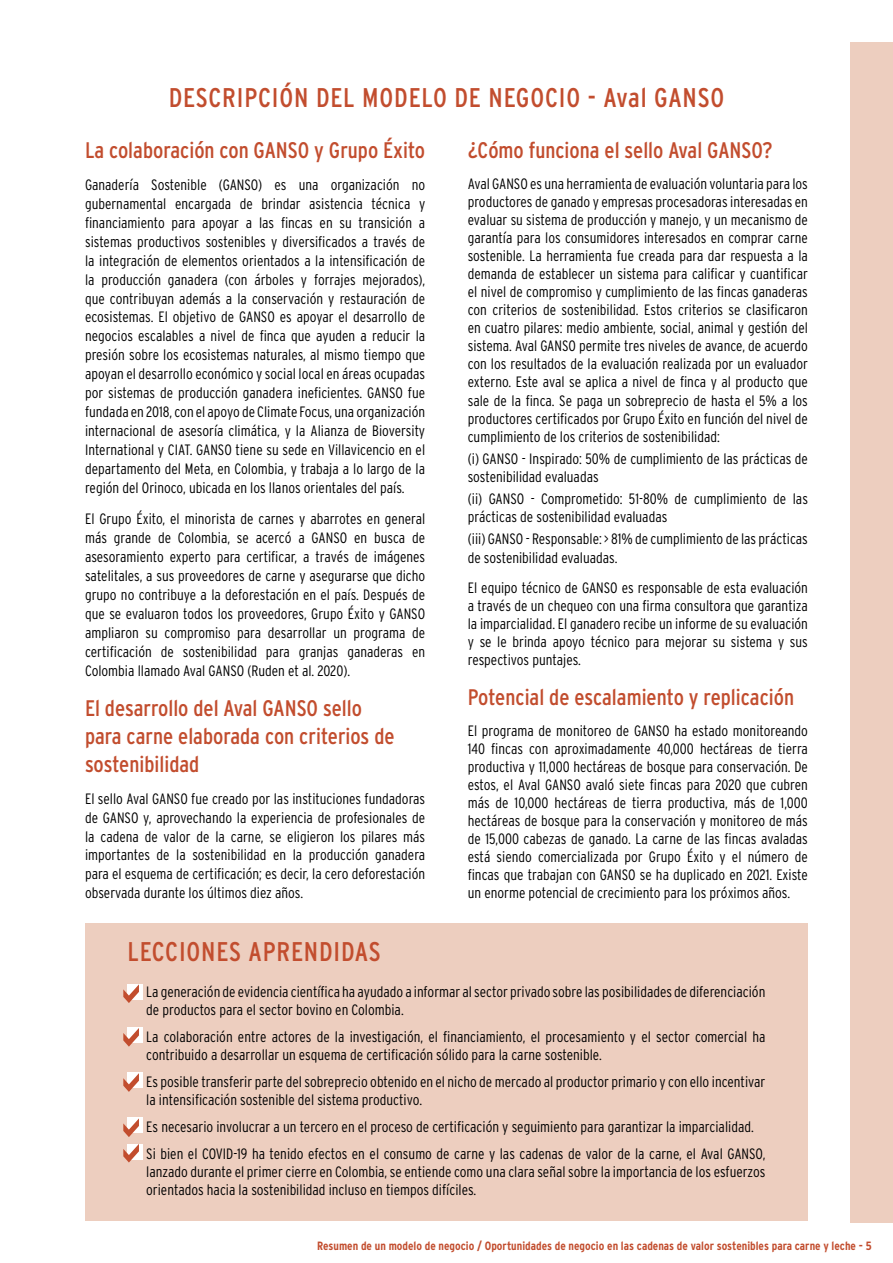
<style>
.page{position:relative;width:893px;height:1263px;background:#fff}
.page>*{position:absolute;margin:0;border:0;box-sizing:border-box;transform-origin:0 0}
.t1{font:condensed 27px "Interstate";letter-spacing:.03em;color:#c24d2e}
.t2{font:condensed 22.5px/27.9px "Interstate";color:#c24d2e}
.t3{font:300 condensed 15px/18px "Interstate";color:#000}
.t4{font:700 condensed 12px "Interstate";color:#c24d2e}
</style>
<div class="page">
<div style="left:85px;top:923px;width:723px;height:298px;background:#edcebf"></div>
<div style="left:850px;top:43px;width:43px;height:1179px;background:#edcebf"></div>
<div style="left:128px;top:984px;width:15px;height:15px;background:#fff"></div>
<div style="left:128px;top:1027px;width:15px;height:15px;background:#fff"></div>
<div style="left:128px;top:1072px;width:15px;height:15px;background:#fff"></div>
<div style="left:128px;top:1117px;width:15px;height:15px;background:#fff"></div>
<div style="left:128px;top:1144px;width:15px;height:15px;background:#fff"></div>
<svg style="left:123px;top:984px;width:16px;height:19px"></svg>
<svg style="left:123px;top:1073px;width:16px;height:19px"></svg>
<svg style="left:123px;top:1118px;width:16px;height:19px"></svg>
<svg style="left:123px;top:1144px;width:16px;height:18px"></svg>
<svg style="left:123px;top:1028px;width:16px;height:19px"></svg>
<h1 class="t1" style="left:169px;top:81px;width:557px">DESCRIPCIÓN DEL MODELO DE NEGOCIO - Aval GANSO</h1>
<h2 class="t2" style="left:85px;top:136px;width:342px">La colaboración con GANSO y Grupo Éxito</h2>
<p class="t3" style="left:85px;top:175px;width:342px;line-height:18.9px;text-align:justify">Ganadería Sostenible (GANSO) es una organización no gubernamental encargada de brindar asistencia técnica y financiamiento para apoyar a las fincas en su transición a sistemas productivos sostenibles y diversificados a través de la integración de elementos orientados a la intensificación de la producción ganadera (con árboles y forrajes mejorados), que contribuyan además a la conservación y restauración de ecosistemas. El objetivo de GANSO es apoyar el desarrollo de negocios escalables a nivel de finca que ayuden a reducir la presión sobre los ecosistemas naturales, al mismo tiempo que apoyan el desarrollo económico y social local en áreas ocupadas por sistemas de producción ganadera ineficientes. GANSO fue fundada en 2018, con el apoyo de Climate Focus, una organización internacional de asesoría climática, y la Alianza de Bioversity International y CIAT. GANSO tiene su sede en Villavicencio en el departamento del Meta, en Colombia, y trabaja a lo largo de la región del Orinoco, ubicada en los llanos orientales del país.</p>
<p class="t3" style="left:85px;top:509px;width:342px;line-height:18.9px;text-align:justify">El Grupo Éxito, el minorista de carnes y abarrotes en general más grande de Colombia, se acercó a GANSO en busca de asesoramiento experto para certificar, a través de imágenes satelitales, a sus proveedores de carne y asegurarse que dicho grupo no contribuye a la deforestación en el país. Después de que se evaluaron todos los proveedores, Grupo Éxito y GANSO ampliaron su compromiso para desarrollar un programa de certificación de sostenibilidad para granjas ganaderas en Colombia llamado Aval GANSO (Ruden et al. 2020).</p>
<h2 class="t2" style="left:85px;top:694px;width:311px">El desarrollo del Aval GANSO sello para carne elaborada con criterios de sostenibilidad</h2>
<p class="t3" style="left:85px;top:789px;width:342px;line-height:18.9px;text-align:justify">El sello Aval GANSO fue creado por las instituciones fundadoras de GANSO y, aprovechando la experiencia de profesionales de la cadena de valor de la carne, se eligieron los pilares más importantes de la sostenibilidad en la producción ganadera para el esquema de certificación; es decir, la cero deforestación observada durante los últimos diez años.</p>
<h2 class="t2" style="left:468px;top:136px;width:307px">¿Cómo funciona el sello Aval GANSO?</h2>
<p class="t3" style="left:468px;top:175px;width:342px;text-align:justify">Aval GANSO es una herramienta de evaluación voluntaria para los productores de ganado y empresas procesadoras interesadas en evaluar su sistema de producción y manejo, y un mecanismo de garantía para los consumidores interesados en comprar carne sostenible. La herramienta fue creada para dar respuesta a la demanda de establecer un sistema para calificar y cuantificar el nivel de compromiso y cumplimiento de las fincas ganaderas con criterios de sostenibilidad. Estos criterios se clasificaron en cuatro pilares: medio ambiente, social, animal y gestión del sistema. Aval GANSO permite tres niveles de avance, de acuerdo con los resultados de la evaluación realizada por un evaluador externo. Este aval se aplica a nivel de finca y al producto que sale de la finca. Se paga un sobreprecio de hasta el 5% a los productores certificados por Grupo Éxito en función del nivel de cumplimiento de los criterios de sostenibilidad:</p>
<p class="t3" style="left:468px;top:449px;width:342px">(i) GANSO - Inspirado: 50% de cumplimiento de las prácticas de sostenibilidad evaluadas</p>
<p class="t3" style="left:468px;top:490px;width:342px">(ii) GANSO - Comprometido: 51-80% de cumplimiento de las prácticas de sostenibilidad evaluadas</p>
<p class="t3" style="left:468px;top:530px;width:342px">(iii) GANSO - Responsable: &gt; 81% de cumplimiento de las prácticas de sostenibilidad evaluadas.</p>
<p class="t3" style="left:468px;top:579px;width:342px;text-align:justify">El equipo técnico de GANSO es responsable de esta evaluación a través de un chequeo con una firma consultora que garantiza la imparcialidad. El ganadero recibe un informe de su evaluación y se le brinda apoyo técnico para mejorar su sistema y sus respectivos puntajes.</p>
<h2 class="t2" style="left:468px;top:683px;width:328px">Potencial de escalamiento y replicación</h2>
<p class="t3" style="left:468px;top:721px;width:342px;text-align:justify">El programa de monitoreo de GANSO ha estado monitoreando 140 fincas con aproximadamente 40,000 hectáreas de tierra productiva y 11,000 hectáreas de bosque para conservación. De estos, el Aval GANSO avaló siete fincas para 2020 que cubren más de 10,000 hectáreas de tierra productiva, más de 1,000 hectáreas de bosque para la conservación y monitoreo de más de 15,000 cabezas de ganado. La carne de las fincas avaladas está siendo comercializada por Grupo Éxito y el número de fincas que trabajan con GANSO se ha duplicado en 2021. Existe un enorme potencial de crecimiento para los próximos años.</p>
<h1 class="t1" style="left:128px;top:935px;width:255px">LECCIONES APRENDIDAS</h1>
<p class="t3" style="left:146px;top:983px;width:621px">La generación de evidencia científica ha ayudado a informar al sector privado sobre las posibilidades de diferenciación de productos para el sector bovino en Colombia.</p>
<p class="t3" style="left:146px;top:1028px;width:621px">La colaboración entre actores de la investigación, el financiamiento, el procesamiento y el sector comercial ha contribuido a desarrollar un esquema de certificación sólido para la carne sostenible.</p>
<p class="t3" style="left:146px;top:1073px;width:621px">Es posible transferir parte del sobreprecio obtenido en el nicho de mercado al productor primario y con ello incentivar la intensificación sostenible del sistema productivo.</p>
<p class="t3" style="left:146px;top:1113px;width:621px;line-height:27px">Es necesario involucrar a un tercero en el proceso de certificación y seguimiento para garantizar la imparcialidad.<br>Si bien el COVID-19 ha tenido efectos en el consumo de carne y las cadenas de valor de la carne, el Aval GANSO,</p>
<p class="t3" style="left:146px;top:1163px;width:621px">lanzado durante el primer cierre en Colombia, se entiende como una clara señal sobre la importancia de los esfuerzos orientados hacia la sostenibilidad incluso en tiempos difíciles.</p>
<p class="t4" style="left:317px;top:1238px;width:556px">Resumen de un modelo de negocio / Oportunidades de negocio en las cadenas de valor sostenibles para carne y leche - 5</p>
</div>
